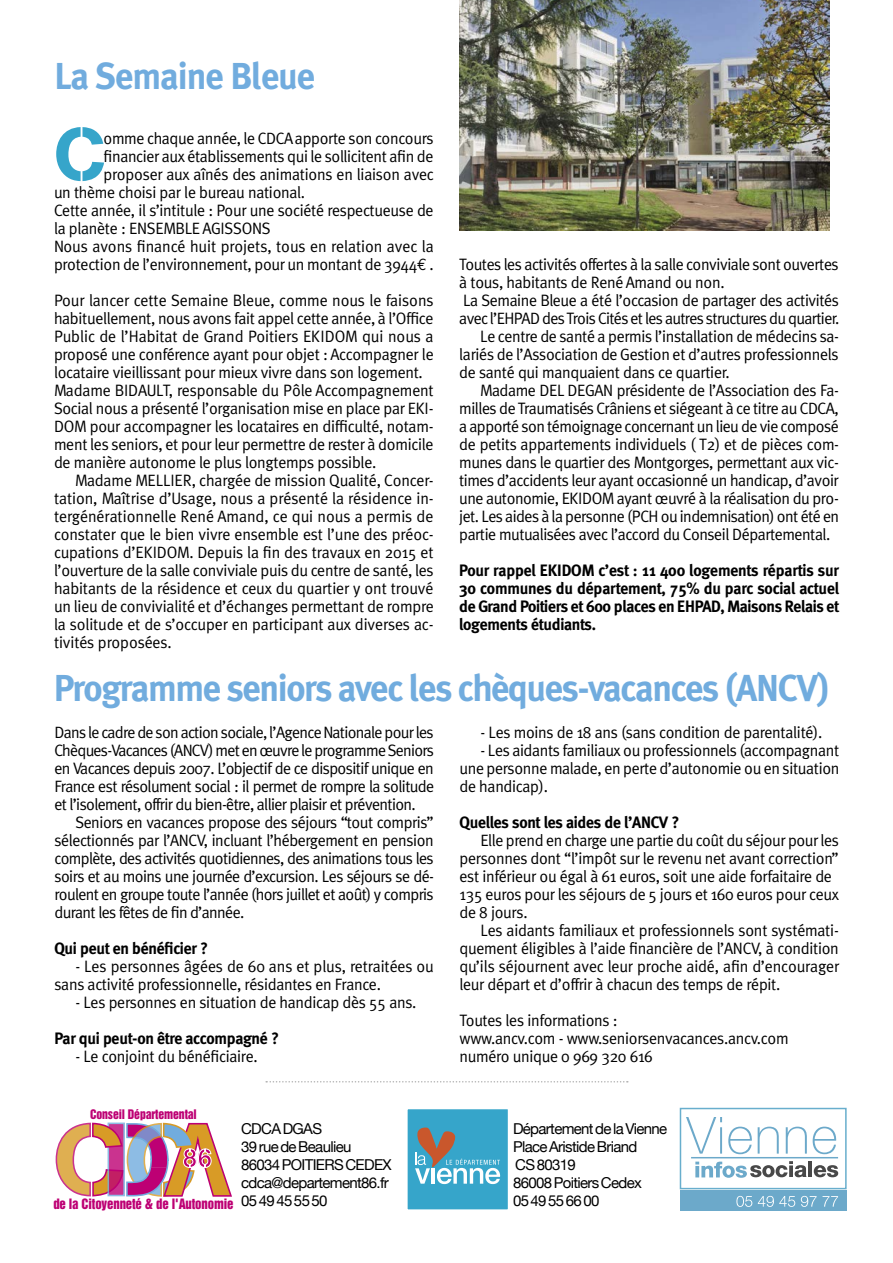
<style>
.page{position:relative;width:893px;height:1263px;background:#fff}
.page>*{position:absolute;margin:0;border:0;box-sizing:border-box;transform-origin:0 0}
.t1{font:73.65px "AG Book Stencil";color:#36a5ca}
.t2{font:700 37.5px "Meta Plus";letter-spacing:-.04em;color:#71acde}
.t3{font:26.25px "AG Book Stencil";color:#bd0074}
.t4{font:16.5px/18px "Meta";letter-spacing:-.015em;color:#000;text-align:justify}
.t5{font:700 16.5px/18px "Meta";letter-spacing:-.015em;color:#000;text-align:justify}
.t6{font:16.5px "Meta";letter-spacing:-.035em;color:#000}
.t7{font:15px/18px "Helvetica Neue";letter-spacing:-.045em;color:#000}
.t8{font:13.05px "Helvetica Inserat";letter-spacing:-.01em;color:#bd0074}
.t9{font:12px "Helvetica Inserat";letter-spacing:-.01em;color:#bd0074}
.s1{font-family:"Euro Mono"}
</style>
<div class="page">
<div style="left:407px;top:1108px;width:102px;height:102px;background:#36a5ca"></div>
<svg style="left:415px;top:1127px;width:85px;height:57px"></svg>
<div style="left:406px;top:1108px;width:103px;height:103px;border:2px solid #fff"></div>
<svg style="left:56px;top:1122px;width:176px;height:75px"></svg>
<svg style="left:266px;top:1081px;width:362px;height:1px"></svg>
<div style="left:680px;top:1108px;width:167px;height:81px;border:2px solid #68aecd"></div>
<svg style="left:686px;top:1117px;width:36px;height:36px"></svg>
<hr style="left:720px;top:1127px;width:2px;height:26px;background:#6ca9ca">
<svg style="left:728px;top:1127px;width:24px;height:27px"></svg>
<svg style="left:758px;top:1127px;width:21px;height:26px"></svg>
<svg style="left:786px;top:1127px;width:50px;height:27px"></svg>
<svg style="left:695px;top:1161px;width:111px;height:17px"></svg>
<hr style="left:808px;top:1161px;width:4px;height:16px;background:#484848">
<svg style="left:814px;top:1165px;width:24px;height:12px"></svg>
<hr style="left:691px;top:1157px;width:147px;height:1px;background:#6ca9ca">
<div style="left:680px;top:1190px;width:166px;height:21px;background:#6ca9ca"></div>
<svg style="left:736px;top:1196px;width:16px;height:11px"></svg>
<svg style="left:758px;top:1196px;width:37px;height:11px"></svg>
<svg style="left:801px;top:1196px;width:37px;height:11px"></svg>
<img style="left:459px;top:0;width:371px;height:231px">
<h2 class="t2" style="left:54px;top:55px;width:263px">La Semaine Bleue</h2>
<h1 class="t1" style="left:54px;top:110px;width:52px">C</h1>
<p class="t4" style="left:104px;top:129px;width:332px">omme chaque année, le CDCA apporte son concours</p>
<p class="t4" style="left:104px;top:147px;width:331px">financier aux établissements qui le sollicitent afin de</p>
<p class="t4" style="left:104px;top:165px;width:332px">proposer aux aînés des animations en liaison avec</p>
<p class="t4" style="left:54px;top:183px;width:253px">un thème choisi par le bureau national.</p>
<p class="t4" style="left:54px;top:201px;width:381px">Cette année, il s’intitule : Pour une société respectueuse de</p>
<p class="t4" style="left:54px;top:219px;width:218px">la planète : ENSEMBLE AGISSONS</p>
<p class="t4" style="left:54px;top:237px;width:381px">Nous avons financé huit projets, tous en relation avec la</p>
<p class="t4" style="left:54px;top:255px;width:381px">protection de l’environnement, pour un montant de 3944<span class="s1">€</span> .</p>
<p class="t4" style="left:54px;top:291px;width:381px;text-align:left">Pour lancer cette Semaine Bleue, comme nous le faisons habituellement, nous avons fait appel cette année, à l’Office Public de l’Habitat de Grand Poitiers EKIDOM qui nous a proposé une conférence ayant pour objet : Accompagner le locataire vieillissant pour mieux vivre dans son logement.<br>Madame BIDAULT, responsable du Pôle Accompagnement Social nous a présenté l’organisation mise en place par EKI-DOM pour accompagner les locataires en difficulté, notam&shy;ment les seniors, et pour leur permettre de rester à domicile de manière autonome le plus longtemps possible.</p>
<p class="t4" style="left:54px;top:471px;width:381px;text-indent:21px">Madame MELLIER, chargée de mission Qualité, Concer&shy;tation, Maîtrise d’Usage, nous a présenté la résidence in&shy;tergénérationnelle René Amand, ce qui nous a permis de constater que le bien vivre ensemble est l’une des préoc&shy;cupations d’EKIDOM. Depuis la fin des travaux en 2015 et l’ouverture de la salle conviviale puis du centre de santé, les habitants de la résidence et ceux du quartier y ont trouvé un lieu de convivialité et d’échanges permettant de rompre la solitude et de s’occuper en participant aux diverses ac&shy;tivités proposées.</p>
<p class="t4" style="left:459px;top:255px;width:381px">Toutes les activités offertes à la salle conviviale sont ouvertes</p>
<p class="t4" style="left:459px;top:273px;width:267px">à tous, habitants de René Amand ou non.</p>
<p class="t4" style="left:463px;top:291px;width:377px">La Semaine Bleue a été l’occasion de partager des activités</p>
<p class="t6" style="left:459px;top:309px;width:381px">avec l’EHPAD des Trois Cités et les autres structures du quartier.</p>
<p class="t4" style="left:480px;top:327px;width:360px">Le centre de santé a permis l’installation de médecins sa-</p>
<p class="t4" style="left:459px;top:345px;width:381px">lariés de l’Association de Gestion et d’autres professionnels</p>
<p class="t4" style="left:459px;top:363px;width:272px">de santé qui manquaient dans ce quartier.</p>
<p class="t4" style="left:480px;top:381px;width:360px">Madame DEL DEGAN présidente de l’Association des Fa-</p>
<p class="t4" style="left:459px;top:399px;width:381px">milles de Traumatisés Crâniens et siégeant à ce titre au CDCA,</p>
<p class="t4" style="left:459px;top:417px;width:381px">a apporté son témoignage concernant un lieu de vie composé</p>
<p class="t4" style="left:459px;top:435px;width:381px">de petits appartements individuels ( T2) et de pièces com-</p>
<p class="t4" style="left:459px;top:453px;width:381px">munes dans le quartier des Montgorges, permettant aux vic-</p>
<p class="t4" style="left:459px;top:471px;width:381px">times d’accidents leur ayant occasionné un handicap, d’avoir</p>
<p class="t4" style="left:459px;top:489px;width:381px">une autonomie, EKIDOM ayant œuvré à la réalisation du pro-</p>
<p class="t4" style="left:459px;top:507px;width:381px">jet. Les aides à la personne (PCH ou indemnisation) ont été en</p>
<p class="t4" style="left:459px;top:525px;width:373px">partie mutualisées avec l’accord du Conseil Départemental.</p>
<p class="t5" style="left:459px;top:561px;width:381px">Pour rappel EKIDOM c’est : 11 400 logements répartis sur 30 communes du département, 75% du parc social actuel de Grand Poitiers et 600 places en EHPAD, Maisons Relais et logements étudiants.</p>
<h2 class="t2" style="left:53px;top:666px;width:778px">Programme seniors avec les chèques-vacances (ANCV)</h2>
<p class="t4" style="left:54px;top:723px;width:381px">Dans le cadre de son action sociale, l’Agence Nationale pour les Chèques-Vacances (ANCV) met en œuvre le programme Seniors en Vacances depuis 2007. L’objectif de ce dispositif unique en France est résolument social : il permet de rompre la solitude et l’isolement, offrir du bien-être, allier plaisir et prévention.</p>
<p class="t4" style="left:54px;top:813px;width:381px;text-indent:21px">Seniors en vacances propose des séjours “tout compris” sélectionnés par l’ANCV, incluant l’hébergement en pension complète, des activités quotidiennes, des animations tous les soirs et au moins une journée d’excursion. Les séjours se dé&shy;roulent en groupe toute l’année (hors juillet et août) y compris durant les fêtes de fin d’année.</p>
<p class="t5" style="left:54px;top:939px;width:155px">Qui peut en bénéficier ?</p>
<p class="t4" style="left:54px;top:957px;width:381px;text-indent:21px">- Les personnes âgées de 60 ans et plus, retraitées ou sans activité professionnelle, résidantes en France.</p>
<p class="t4" style="left:75px;top:993px;width:343px">- Les personnes en situation de handicap dès 55 ans.</p>
<p class="t5" style="left:54px;top:1029px;width:226px">Par qui peut-on être accompagné ?</p>
<p class="t4" style="left:75px;top:1047px;width:184px">- Le conjoint du bénéficiaire.</p>
<p class="t9" style="left:90px;top:1107px;width:108px">Conseil Départemental</p>
<h3 class="t3" style="left:183px;top:1142px;width:31px">86</h3>
<p class="t8" style="left:53px;top:1196px;width:182px">de la Citoyenneté &amp; de l'Autonomie</p>
<p class="t7" style="left:241px;top:1121px;width:152px">CDCA DGAS<br>39 rue de Beaulieu<br>86034 POITIERS CEDEX cdca@departement86.fr<br>05 49 45 55 50</p>
<p class="t4" style="left:480px;top:723px;width:343px">- Les moins de 18 ans (sans condition de parentalité).</p>
<p class="t4" style="left:459px;top:741px;width:381px;text-indent:21px">- Les aidants familiaux ou professionnels (accompagnant une personne malade, en perte d’autonomie ou en situation de handicap).</p>
<p class="t5" style="left:459px;top:813px;width:222px">Quelles sont les aides de l’ANCV ?</p>
<p class="t4" style="left:459px;top:831px;width:381px;text-align:left;text-indent:21px">Elle prend en charge une partie du coût du séjour pour les personnes dont “l’impôt sur le revenu net avant correction” est inférieur ou égal à 61 euros, soit une aide forfaitaire de 135 euros pour les séjours de 5 jours et 160 euros pour ceux de 8 jours.</p>
<p class="t4" style="left:459px;top:921px;width:381px;text-indent:21px">Les aidants familiaux et professionnels sont systémati&shy;quement éligibles à l’aide financière de l’ANCV, à condition qu’ils séjournent avec leur proche aidé, afin d’encourager leur départ et d’offrir à chacun des temps de répit.</p>
<p class="t4" style="left:459px;top:1011px;width:331px;text-align:left">Toutes les informations :<br>www.ancv.com - www.seniorsenvacances.ancv.com numéro unique 0 969 320 616</p>
<p class="t7" style="left:513px;top:1121px;width:156px">Département de la Vienne<br>Place Aristide Briand<br>CS 80319<br>86008 Poitiers Cedex<br>05 49 55 66 00</p>
</div>
